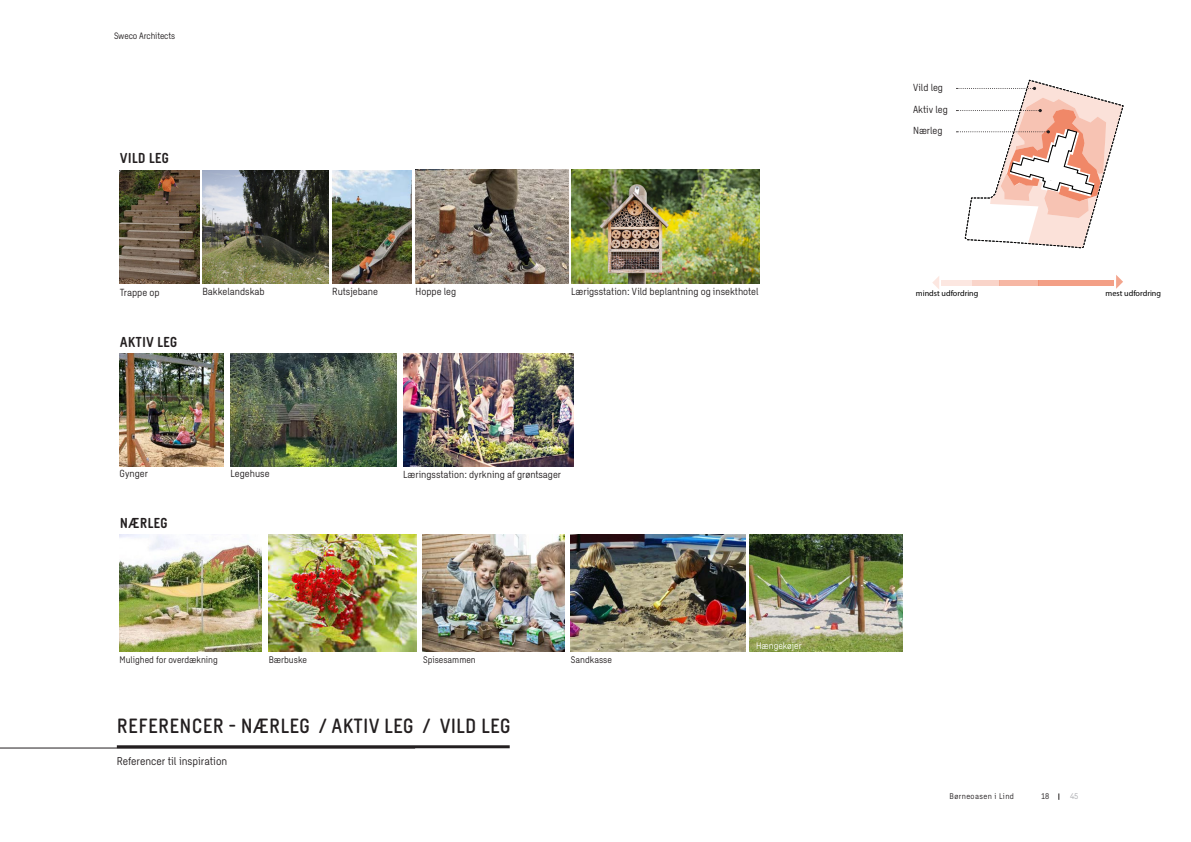
<style>
.page{position:relative;width:1191px;height:842px;background:#fff}
.page>*{position:absolute;margin:0;border:0;box-sizing:border-box;transform-origin:0 0}
.Overskrift{font:500 20px "Sweco Sans";letter-spacing:.01em;color:#231f20}
.Underoverskrift{font:700 14px "Sweco Sans";color:#231f20}
.Underoverskrift-2{font:11px "Sweco Sans";color:#231f20}
.t1{font:10px "Sweco Sans";color:#231f20}
.t2{font:9.3px "Sweco Sans";color:#231f20}
.t3{font:9.3px "Sweco Sans";color:#fff}
.t4{font:9px "Sweco Sans";letter-spacing:-.01em;color:#231f20}
.t5{font:8.2px "Myriad Pro";color:#000}
.t6{font:8px "Sweco Sans";letter-spacing:.05em;color:#231f20}
.t7{font:8px "Sweco Sans";color:#a8a9ad}
</style>
<div class="page">
<img style="left:120px;top:534px;width:142px;height:117px">
<img style="left:423px;top:534px;width:142px;height:118px">
<img style="left:570px;top:535px;width:176px;height:117px">
<img style="left:750px;top:535px;width:152px;height:117px">
<img style="left:268px;top:534px;width:148px;height:118px">
<hr style="left:0;top:748px;width:415px;height:1px;background:#231f20">
<hr style="left:117px;top:745px;width:393px;height:3px;background:#231f20">
<img style="left:120px;top:353px;width:104px;height:114px">
<img style="left:230px;top:353px;width:167px;height:114px">
<img style="left:403px;top:353px;width:170px;height:114px">
<img style="left:120px;top:170px;width:79px;height:113px">
<img style="left:332px;top:170px;width:80px;height:113px">
<img style="left:202px;top:170px;width:126px;height:114px">
<img style="left:416px;top:170px;width:152px;height:113px">
<img style="left:571px;top:170px;width:188px;height:113px">
<div style="left:941px;top:280px;width:173px;height:5px;background:#fce7e1"></div>
<div style="left:972px;top:280px;width:27px;height:5px;background:#f9d4c9"></div>
<div style="left:999px;top:280px;width:39px;height:5px;background:#f6b7a4"></div>
<div style="left:1038px;top:280px;width:76px;height:5px;background:#f39f86"></div>
<svg style="left:932px;top:276px;width:7px;height:13px"></svg>
<svg style="left:1116px;top:275px;width:7px;height:14px"></svg>
<svg style="left:956px;top:79px;width:168px;height:170px"></svg>
<p class="t4" style="left:114px;top:30px;width:63px">Sweco Architects</p>
<p class="Underoverskrift" style="left:120px;top:150px;width:51px">VILD LEG</p>
<p class="t1" style="left:913px;top:82px;width:31px">Vild leg</p>
<p class="t1" style="left:913px;top:104px;width:36px">Aktiv leg</p>
<p class="t1" style="left:913px;top:125px;width:31px">Nærleg</p>
<p class="t1" style="left:120px;top:286px;width:41px">Trappe op</p>
<p class="t1" style="left:202px;top:286px;width:64px">Bakkelandskab</p>
<p class="t1" style="left:332px;top:286px;width:47px">Rutsjebane</p>
<p class="t1" style="left:416px;top:286px;width:42px">Hoppe leg</p>
<p class="t1" style="left:571px;top:286px;width:189px">Lærigsstation: Vild beplantning og insekthotel</p>
<p class="t5" style="left:916px;top:288px;width:64px">mindst udfordring</p>
<p class="t5" style="left:1105px;top:288px;width:57px">mest udfordring</p>
<p class="Underoverskrift" style="left:120px;top:334px;width:59px">AKTIV LEG</p>
<p class="t1" style="left:120px;top:468px;width:30px">Gynger</p>
<p class="t1" style="left:230px;top:468px;width:41px">Legehuse</p>
<p class="t1" style="left:403px;top:468px;width:159px">Læringsstation: dyrkning af grøntsager</p>
<p class="Underoverskrift" style="left:120px;top:514px;width:49px">NÆRLEG</p>
<p class="t2" style="left:120px;top:654px;width:100px">Mulighed for overdækning</p>
<p class="t2" style="left:269px;top:654px;width:40px">Bærbuske</p>
<p class="t2" style="left:423px;top:654px;width:54px">Spisesammen</p>
<p class="t2" style="left:571px;top:654px;width:43px">Sandkasse</p>
<p class="Overskrift" style="left:117px;top:714px;width:395px">REFERENCER - NÆRLEG / AKTIV LEG / VILD LEG</p>
<p class="Underoverskrift-2" style="left:117px;top:755px;width:112px">Referencer til inspiration</p>
<p class="t3" style="left:756px;top:641px;width:47px">Hængekøjer</p>
<p class="t6" style="left:949px;top:791px;width:66px">Børneoasen i Lind</p>
<p class="t6" style="left:1041px;top:791px;width:10px">18</p>
<p class="t7" style="left:1070px;top:791px;width:10px">45</p>
</div>
